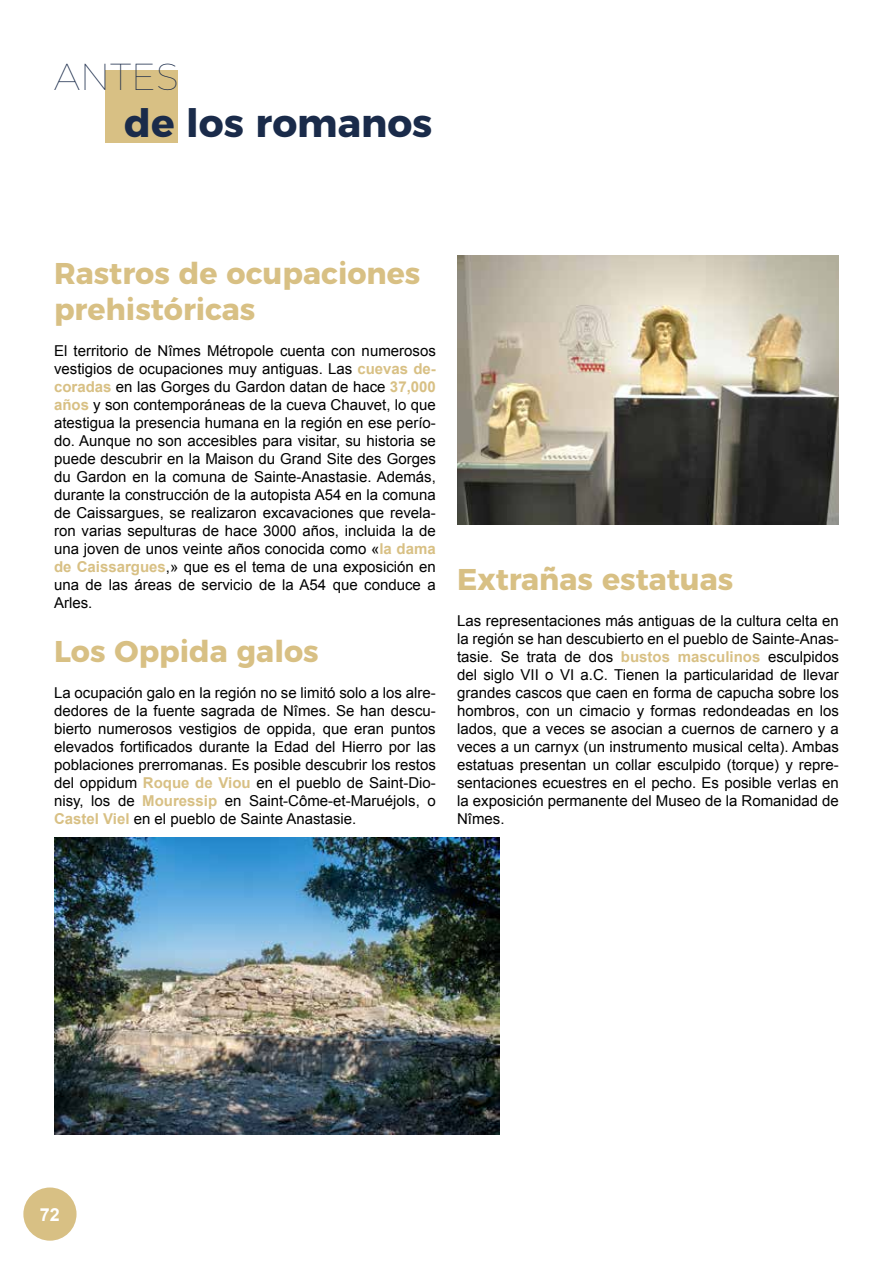
<style>
.page{position:relative;width:893px;height:1263px;background:#fff}
.page>*{position:absolute;margin:0;border:0;box-sizing:border-box;transform-origin:0 0}
.t1{font:700 39px "Montserrat";color:#1a2b4a}
.t2{font:100 37.5px "Montserrat";color:#1a2b4a}
.t3{font:700 30px/36px "Montserrat";color:#d8c084}
.t4{font:700 18px "Arial";color:#fff}
.t5{font:15px/18px "Arial";color:#000;text-align:justify}
.s1{font-weight:700;color:#d8c084}
</style>
<div class="page">
<div style="left:23px;top:1187px;width:54px;height:54px;background:#d8c084;border-radius:50%"></div>
<div style="left:105px;top:71px;width:73px;height:72px;background:#d8c084"></div>
<img style="left:54px;top:838px;width:445px;height:296px">
<img style="left:457px;top:255px;width:382px;height:270px">
<h2 class="t2" style="left:54px;top:52px;width:126px">ANTES</h2>
<h1 class="t1" style="left:124px;top:91px;width:310px">de los romanos</h1>
<h3 class="t3" style="left:54px;top:253px;width:368px">Rastros de ocupaciones prehistóricas</h3>
<p class="t5" style="left:54px;top:342px;width:383px">El territorio de Nîmes Métropole cuenta con numerosos vestigios de ocupaciones muy antiguas. Las <span class="s1">cuevas de&shy;coradas</span> en las Gorges du Gardon datan de hace <span class="s1">37,000 años</span> y son contemporáneas de la cueva Chauvet, lo que atestigua la presencia humana en la región en ese perío&shy;do. Aunque no son accesibles para visitar, su historia se puede descubrir en la Maison du Grand Site des Gorges du Gardon en la comuna de Sainte-Anastasie. Además, durante la construcción de la autopista A54 en la comuna de Caissargues, se realizaron excavaciones que revela&shy;ron varias sepulturas de hace 3000 años, incluida la de una joven de unos veinte años conocida como «<span class="s1">la dama de Caissargues</span>,» que es el tema de una exposición en una de las áreas de servicio de la A54 que conduce a Arles.</p>
<h3 class="t3" style="left:54px;top:631px;width:266px">Los Oppida galos</h3>
<p class="t5" style="left:54px;top:684px;width:383px">La ocupación galo en la región no se limitó solo a los alre&shy;dedores de la fuente sagrada de Nîmes. Se han descu&shy;bierto numerosos vestigios de oppida, que eran puntos elevados fortificados durante la Edad del Hierro por las poblaciones prerromanas. Es posible descubrir los restos del oppidum <span class="s1">Roque de Viou</span> en el pueblo de Saint-Dio&shy;nisy, los de <span class="s1">Mouressip</span> en Saint-Côme-et-Maruéjols, o <span class="s1">Castel Viel</span> en el pueblo de Sainte Anastasie.</p>
<h3 class="t3" style="left:457px;top:559px;width:278px">Extrañas estatuas</h3>
<p class="t5" style="left:457px;top:611px;width:383px">Las representaciones más antiguas de la cultura celta en la región se han descubierto en el pueblo de Sainte-Anas&shy;tasie. Se trata de dos <span class="s1">bustos masculinos</span> esculpidos del siglo VII o VI a.C. Tienen la particularidad de llevar grandes cascos que caen en forma de capucha sobre los hombros, con un cimacio y formas redondeadas en los lados, que a veces se asocian a cuernos de carnero y a veces a un carnyx (un instrumento musical celta). Ambas estatuas presentan un collar esculpido (torque) y repre&shy;sentaciones ecuestres en el pecho. Es posible verlas en la exposición permanente del Museo de la Romanidad de Nîmes.</p>
<p class="t4" style="left:40px;top:1202px;width:22px">72</p>
</div>
